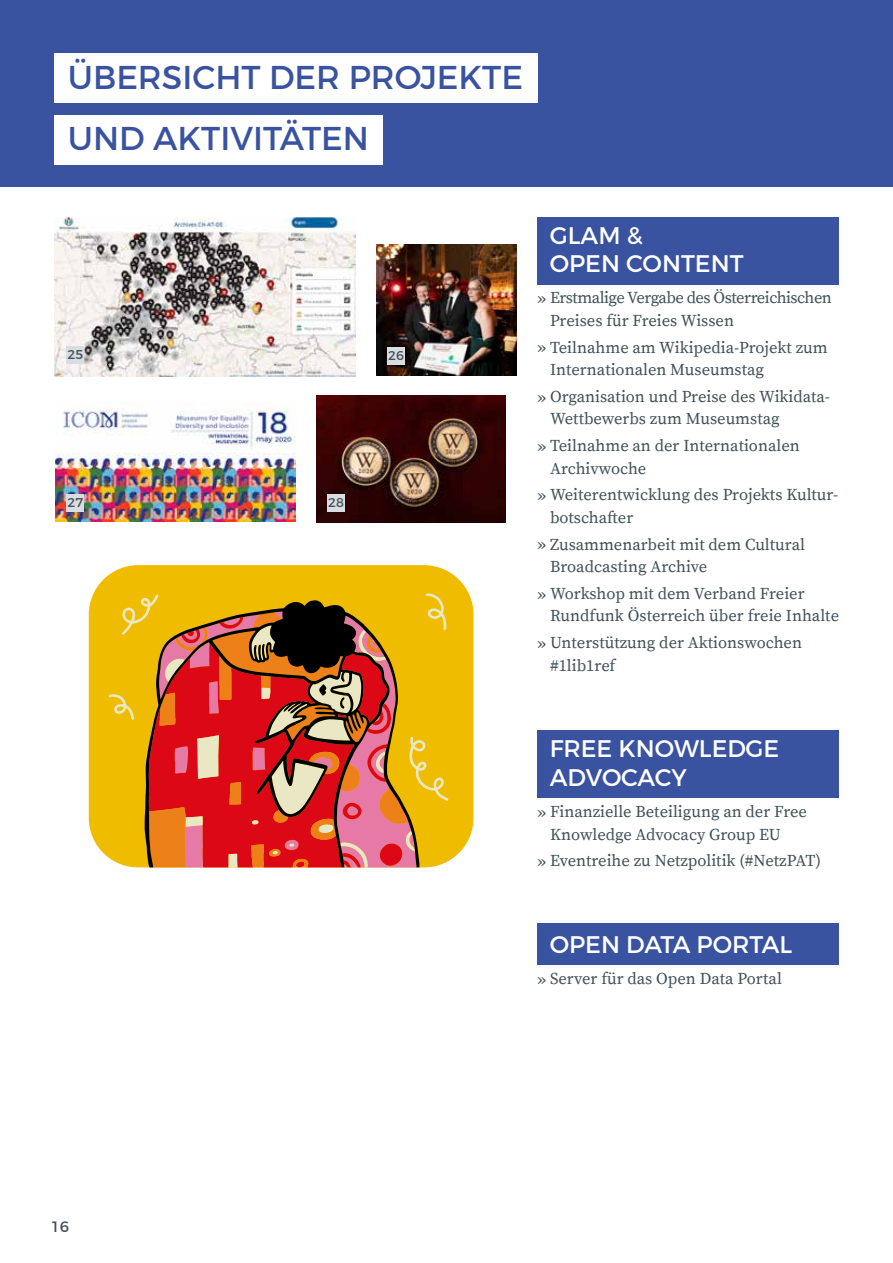
<style>
.page{position:relative;width:893px;height:1263px;background:#fff}
.page>*{position:absolute;margin:0;border:0;box-sizing:border-box;transform-origin:0 0}
.t1{font:33px/61.5px "Montserrat";color:#3a53a1}
.t2{font:24px/28.8px "Montserrat";color:#fff}
.t3{font:16.5px/22.5px "Source Serif Pro";color:#415057}
.t4{font:16.5px/22.5px "Source Serif Pro";letter-spacing:-.03em;color:#415057}
.t5{font:15px "Montserrat Alternates";color:#415057}
.t6{font:12.75px "Montserrat";color:#415057}
.s1{font-size:18px}
</style>
<div class="page">
<div style="left:537px;top:217px;width:302px;height:68px;background:#3a53a1"></div>
<div style="left:537px;top:730px;width:302px;height:68px;background:#3a53a1"></div>
<div style="left:537px;top:924px;width:302px;height:41px;background:#3a53a1"></div>
<div style="left:0;top:0;width:893px;height:186px;background:#3a53a1"></div>
<div style="left:54px;top:115px;width:329px;height:50px;background:#fff"></div>
<div style="left:54px;top:53px;width:483px;height:50px;background:#fff"></div>
<img style="left:316px;top:396px;width:189px;height:127px">
<img style="left:376px;top:245px;width:141px;height:130px">
<img style="left:56px;top:406px;width:240px;height:116px">
<img style="left:54px;top:217px;width:302px;height:160px">
<div style="left:89px;top:565px;width:384px;height:302px;background:#f0bc00;border-radius:49px"></div>
<svg style="left:108px;top:593px;width:340px;height:274px"></svg>
<div style="left:67px;top:347px;width:17px;height:17px;background:#d7dde1"></div>
<div style="left:387px;top:347px;width:17px;height:17px;background:#d7dde1"></div>
<div style="left:67px;top:494px;width:17px;height:17px;background:#d7dde1"></div>
<div style="left:327px;top:494px;width:17px;height:17px;background:#d7dde1"></div>
<h1 class="t1" style="left:68px;top:46px;width:457px">ÜBERSICHT DER PROJEKTE<br>UND AKTIVITÄTEN</h1>
<p class="t6" style="left:68px;top:347px;width:17px">25</p>
<p class="t6" style="left:388px;top:347px;width:17px">26</p>
<p class="t6" style="left:68px;top:494px;width:17px">27</p>
<p class="t6" style="left:328px;top:494px;width:17px">28</p>
<h2 class="t2" style="left:550px;top:221px;width:195px">GLAM &amp;<br>OPEN CONTENT</h2>
<p class="t4" style="left:550px;top:287px;width:283px;text-indent:-13px"><span class="s1">»</span> Erstmalige Vergabe des Österreichischen<br>Preises für Freies Wissen</p>
<p class="t3" style="left:550px;top:337px;width:279px;text-indent:-13px"><span class="s1">»</span> Teilnahme am Wikipedia-Projekt zum<br>Internationalen Museumstag</p>
<p class="t3" style="left:550px;top:386px;width:281px;text-indent:-13px"><span class="s1">»</span> Organisation und Preise des Wikidata-<br>Wettbewerbs zum Museumstag</p>
<p class="t3" style="left:550px;top:435px;width:251px;text-indent:-13px"><span class="s1">»</span> Teilnahme an der Internationalen<br>Archivwoche</p>
<p class="t3" style="left:550px;top:484px;width:290px;text-indent:-13px"><span class="s1">»</span> Weiterentwicklung des Projekts Kultur&shy;botschafter</p>
<p class="t3" style="left:550px;top:534px;width:256px;text-indent:-13px"><span class="s1">»</span> Zusammenarbeit mit dem Cultural<br>Broadcasting Archive</p>
<p class="t3" style="left:550px;top:583px;width:290px;text-indent:-13px"><span class="s1">»</span> Workshop mit dem Verband Freier<br>Rundfunk Österreich über freie Inhalte</p>
<p class="t3" style="left:550px;top:632px;width:253px;text-indent:-13px"><span class="s1">»</span> Unterstützung der Aktionswochen #1lib1ref</p>
<h2 class="t2" style="left:550px;top:734px;width:231px">FREE KNOWLEDGE<br>ADVOCACY</h2>
<p class="t3" style="left:550px;top:801px;width:258px;text-indent:-13px"><span class="s1">»</span> Finanzielle Beteiligung an der Free<br>Knowledge Advocacy Group EU</p>
<p class="t3" style="left:537px;top:850px;width:285px"><span class="s1">»</span> Eventreihe zu Netzpolitik (#NetzPAT)</p>
<h2 class="t2" style="left:550px;top:930px;width:244px">OPEN DATA PORTAL</h2>
<p class="t3" style="left:537px;top:968px;width:246px"><span class="s1">»</span> Server für das Open Data Portal</p>
<p class="t5" style="left:51px;top:1218px;width:20px">16</p>
</div>
